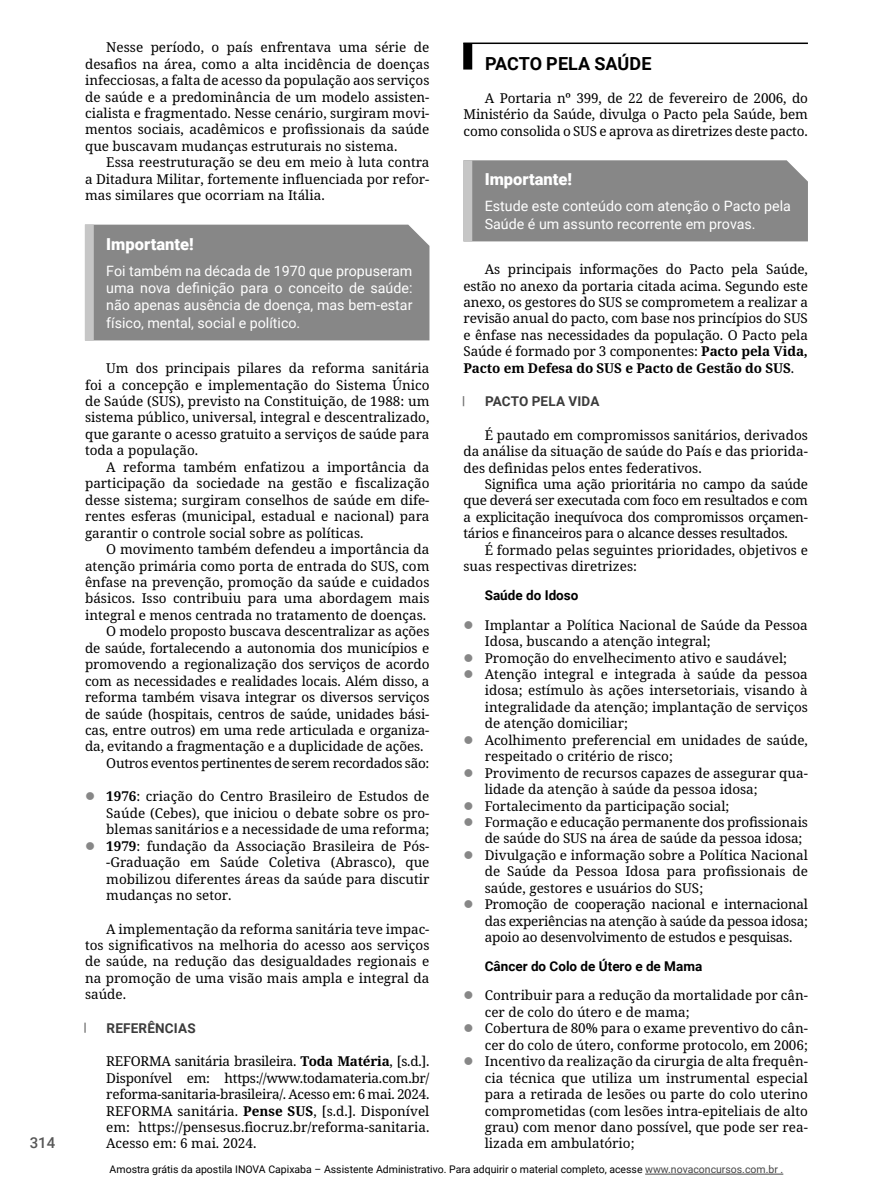
<style>
.page{position:relative;width:893px;height:1191px;background:#fff}
.page>*{position:absolute;margin:0;border:0;box-sizing:border-box;transform-origin:0 0}
.Assunto{font:700 18px "Roboto";letter-spacing:.005em;color:#000}
.Título{font:900 16.5px "Roboto";color:#fff}
.t1{font:500 15px "Roboto";color:#575757}
.Texto{font:14.25px/17.4px "Roboto";color:#fff;text-align:justify}
.Parágrafos{font:13.5px/16.5px "Noto Serif";color:#000;text-align:justify}
.Parágrafos-2{font:13.5px "Noto Serif";letter-spacing:-.02em;color:#000}
.Subtópico{font:700 13.5px "Roboto";color:#000}
.Tópico{font:700 13.5px "Roboto";letter-spacing:.015em;color:#3c3c3c}
.t2{font:10.5px "Roboto";color:#000}
.s1{font-weight:700}
.s2{color:#454545}
</style>
<div class="page">
<hr style="left:645px;top:1173px;width:138px;height:1px;background:#454545">
<div style="left:94px;top:225px;width:335px;height:115px;background:#878787"></div>
<div style="left:85px;top:225px;width:9px;height:115px;background:#c6c6c6"></div>
<svg style="left:84px;top:1022px;width:2px;height:10px"></svg>
<div style="left:463px;top:43px;width:9px;height:27px;background:#000"></div>
<hr style="left:463px;top:43px;width:345px;height:1px;background:#000">
<div style="left:472px;top:160px;width:336px;height:81px;background:#878787"></div>
<div style="left:463px;top:160px;width:9px;height:81px;background:#c6c6c6"></div>
<p class="t1" style="left:30px;top:1132px;width:27px">314</p>
<p class="Parágrafos" style="left:85px;top:39px;width:346px;text-indent:21px">Nesse período, o país enfrentava uma série de desafios na área, como a alta incidência de doenças infecciosas, a falta de acesso da população aos serviços de saúde e a predominância de um modelo assisten&shy;cialista e fragmentado. Nesse cenário, surgiram movi&shy;mentos sociais, acadêmicos e profissionais da saúde que buscavam mudanças estruturais no sistema.</p>
<p class="Parágrafos" style="left:85px;top:155px;width:346px;text-indent:21px">Essa reestruturação se deu em meio à luta contra a Ditadura Militar, fortemente influenciada por refor&shy;mas similares que ocorriam na Itália.</p>
<p class="Título" style="left:106px;top:232px;width:89px">Importante!</p>
<p class="Texto" style="left:106px;top:261px;width:308px">Foi também na década de 1970 que propuseram uma nova definição para o conceito de saúde: não apenas ausência de doença, mas bem-estar físico, mental, social e político.</p>
<p class="Parágrafos" style="left:85px;top:360px;width:346px;text-indent:21px">Um dos principais pilares da reforma sanitária foi a concepção e implementação do Sistema Único de Saúde (SUS), previsto na Constituição, de 1988: um sistema público, universal, integral e descentralizado, que garante o acesso gratuito a serviços de saúde para toda a população.</p>
<p class="Parágrafos" style="left:85px;top:459px;width:346px;text-indent:21px">A reforma também enfatizou a importância da participação da sociedade na gestão e fiscalização desse sistema; surgiram conselhos de saúde em dife&shy;rentes esferas (municipal, estadual e nacional) para garantir o controle social sobre as políticas.</p>
<p class="Parágrafos" style="left:85px;top:541px;width:346px;text-indent:21px">O movimento também defendeu a importância da atenção primária como porta de entrada do SUS, com ênfase na prevenção, promoção da saúde e cuidados básicos. Isso contribuiu para uma abordagem mais integral e menos centrada no tratamento de doenças.</p>
<p class="Parágrafos" style="left:85px;top:623px;width:346px;text-indent:21px">O modelo proposto buscava descentralizar as ações de saúde, fortalecendo a autonomia dos municípios e promovendo a regionalização dos serviços de acordo com as necessidades e realidades locais. Além disso, a reforma também visava integrar os diversos serviços de saúde (hospitais, centros de saúde, unidades bási&shy;cas, entre outros) em uma rede articulada e organiza&shy;da, evitando a fragmentação e a duplicidade de ações.</p>
<p class="Parágrafos-2" style="left:106px;top:753px;width:325px">Outros eventos pertinentes de serem recordados são:</p>
<p class="Parágrafos" style="left:106px;top:788px;width:325px"><span class="s1">1976</span>: criação do Centro Brasileiro de Estudos de Saúde (Cebes), que iniciou o debate sobre os pro&shy;blemas sanitários e a necessidade de uma reforma;</p>
<p class="Parágrafos" style="left:106px;top:838px;width:325px"><span class="s1">1979</span>: fundação da Associação Brasileira de Pós--Graduação em Saúde Coletiva (Abrasco), que mobilizou diferentes áreas da saúde para discutir mudanças no setor.</p>
<p class="Parágrafos" style="left:85px;top:920px;width:346px;text-indent:21px">A implementação da reforma sanitária teve impac&shy;tos significativos na melhoria do acesso aos serviços de saúde, na redução das desigualdades regionais e na promoção de uma visão mais ampla e integral da saúde.</p>
<p class="Tópico" style="left:107px;top:1018px;width:91px">REFERÊNCIAS</p>
<p class="Parágrafos" style="left:106px;top:1053px;width:325px">REFORMA sanitária brasileira. <span class="s1">Toda Matéria</span>, [s.d.].<br>Disponível em: https://www.todamateria.com.br/ reforma-sanitaria-brasileira/. Acesso em: 6 mai. 2024.</p>
<p class="Parágrafos" style="left:106px;top:1102px;width:325px">REFORMA sanitária. <span class="s1">Pense SUS</span>, [s.d.]. Disponível em: https://pensesus.fiocruz.br/reforma-sanitaria.<br>Acesso em: 6 mai. 2024.</p>
<p class="Assunto" style="left:485px;top:51px;width:168px">PACTO PELA SAÚDE</p>
<p class="Parágrafos" style="left:463px;top:90px;width:346px;text-indent:21px">A Portaria nº 399, de 22 de fevereiro de 2006, do Ministério da Saúde, divulga o Pacto pela Saúde, bem como consolida o SUS e aprova as diretrizes deste pacto.</p>
<p class="Título" style="left:485px;top:168px;width:89px">Importante!</p>
<p class="Texto" style="left:485px;top:197px;width:308px">Estude este conteúdo com atenção o Pacto pela<br>Saúde é um assunto recorrente em provas.</p>
<p class="Parágrafos" style="left:463px;top:261px;width:346px;text-indent:21px">As principais informações do Pacto pela Saúde, estão no anexo da portaria citada acima. Segundo este anexo, os gestores do SUS se comprometem a realizar a revisão anual do pacto, com base nos princípios do SUS e ênfase nas necessidades da população. O Pacto pela Saúde é formado por 3 componentes: <span class="s1">Pacto pela Vida, Pacto em Defesa do SUS e Pacto de Gestão do SUS</span>.</p>
<p class="Tópico" style="left:485px;top:392px;width:116px">PACTO PELA VIDA</p>
<p class="Parágrafos" style="left:463px;top:427px;width:346px;text-indent:21px">É pautado em compromissos sanitários, derivados da análise da situação de saúde do País e das priorida&shy;des definidas pelos entes federativos.</p>
<p class="Parágrafos" style="left:463px;top:476px;width:346px;text-indent:21px">Significa uma ação prioritária no campo da saúde que deverá ser executada com foco em resultados e com a explicitação inequívoca dos compromissos orçamen&shy;tários e financeiros para o alcance desses resultados.</p>
<p class="Parágrafos" style="left:463px;top:542px;width:346px;text-indent:21px">É formado pelas seguintes prioridades, objetivos e suas respectivas diretrizes:</p>
<p class="Subtópico" style="left:485px;top:586px;width:95px">Saúde do Idoso</p>
<p class="Parágrafos" style="left:485px;top:617px;width:325px">Implantar a Política Nacional de Saúde da Pessoa<br>Idosa, buscando a atenção integral;</p>
<p class="Parágrafos" style="left:485px;top:650px;width:304px">Promoção do envelhecimento ativo e saudável;</p>
<p class="Parágrafos" style="left:485px;top:666px;width:325px">Atenção integral e integrada à saúde da pessoa idosa; estímulo às ações intersetoriais, visando à integralidade da atenção; implantação de serviços de atenção domiciliar;</p>
<p class="Parágrafos" style="left:485px;top:732px;width:325px">Acolhimento preferencial em unidades de saúde, respeitado o critério de risco;</p>
<p class="Parágrafos" style="left:485px;top:765px;width:325px">Provimento de recursos capazes de assegurar qua&shy;lidade da atenção à saúde da pessoa idosa;</p>
<p class="Parágrafos" style="left:485px;top:798px;width:246px">Fortalecimento da participação social;</p>
<p class="Parágrafos" style="left:485px;top:814px;width:325px">Formação e educação permanente dos profissionais de saúde do SUS na área de saúde da pessoa idosa;</p>
<p class="Parágrafos" style="left:485px;top:847px;width:325px">Divulgação e informação sobre a Política Nacional de Saúde da Pessoa Idosa para profissionais de saúde, gestores e usuários do SUS;</p>
<p class="Parágrafos" style="left:485px;top:896px;width:325px">Promoção de cooperação nacional e internacional das experiências na atenção à saúde da pessoa idosa; apoio ao desenvolvimento de estudos e pesquisas.</p>
<p class="Subtópico" style="left:485px;top:957px;width:219px">Câncer do Colo de Útero e de Mama</p>
<p class="Parágrafos" style="left:485px;top:987px;width:325px">Contribuir para a redução da mortalidade por cân&shy;cer de colo do útero e de mama;</p>
<p class="Parágrafos" style="left:485px;top:1020px;width:325px">Cobertura de 80% para o exame preventivo do cân&shy;cer do colo de útero, conforme protocolo, em 2006;</p>
<p class="Parágrafos" style="left:485px;top:1053px;width:325px">Incentivo da realização da cirurgia de alta frequên&shy;cia técnica que utiliza um instrumental especial para a retirada de lesões ou parte do colo uterino comprometidas (com lesões intra-epiteliais de alto grau) com menor dano possível, que pode ser rea&shy;lizada em ambulatório;</p>
<p class="t2" style="left:110px;top:1162px;width:675px">Amostra grátis da apostila INOVA Capixaba – Assistente Administrativo. Para adquirir o material completo, acesse <span class="s2">www.novaconcursos.com.br .</span></p>
</div>
